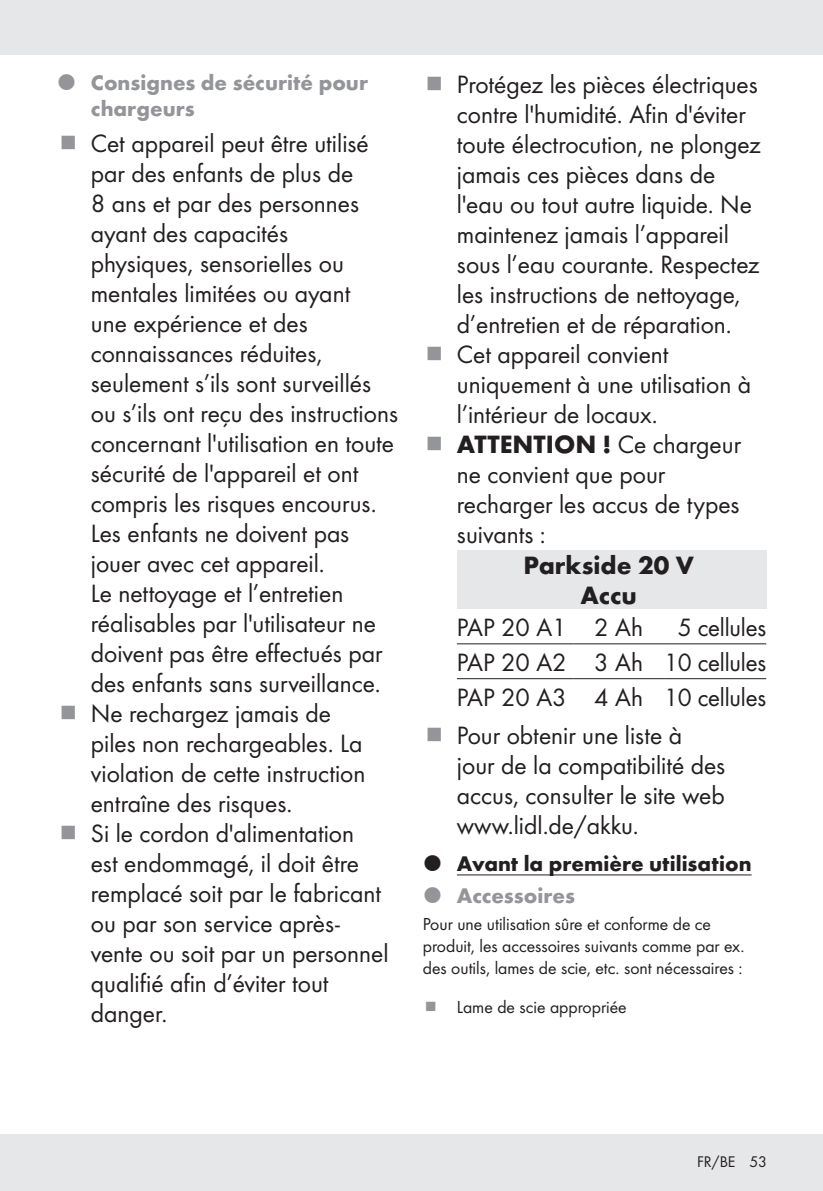
<style>
.page{position:relative;width:823px;height:1191px;background:#fff}
.page>*{position:absolute;margin:0;border:0;box-sizing:border-box;transform-origin:0 0}
.Indent{font:26px/30px "Futura Boo";color:#231f20}
.Body{font:26px "Futura Boo";letter-spacing:-.01em;color:#231f20}
.Headline__Table{font:700 26px "Futura";color:#231f20}
.t1{font:700 22px/26px "Futura";color:#939598}
.t2{font:700 22px "Futura";color:#231f20}
.Body-2{font:18px/22px "Futura Boo";color:#231f20}
.t3{font:16px "Futura Boo";color:#231f20}
.s1{font-family:"Futura";font-weight:700}
</style>
<div class="page">
<div style="left:0;top:1134px;width:822px;height:57px;background:#e6e7e9"></div>
<div style="left:0;top:0;width:822px;height:54px;background:#e6e7e9"></div>
<hr style="left:456px;top:874px;width:295px;height:1px;background:#231f20">
<div style="left:456px;top:551px;width:309px;height:58px;background:#e6e7e9"></div>
<hr style="left:456px;top:643px;width:117px;height:1px;background:#231f20">
<hr style="left:573px;top:643px;width:90px;height:1px;background:#231f20">
<hr style="left:663px;top:643px;width:102px;height:1px;background:#231f20">
<hr style="left:456px;top:678px;width:117px;height:1px;background:#231f20">
<hr style="left:573px;top:678px;width:90px;height:1px;background:#231f20">
<hr style="left:663px;top:678px;width:102px;height:1px;background:#231f20">
<p class="t1" style="left:91px;top:68px;width:278px">Consignes de sécurité pour chargeurs</p>
<p class="Indent" style="left:91px;top:126px;width:309px">Cet appareil peut être utilisé par des enfants de plus de<br>8 ans et par des personnes ayant des capacités<br>physiques, sensorielles ou mentales limitées ou ayant<br>une expérience et des connaissances réduites, seulement s’ils sont surveillés ou s’ils ont reçu des instructions concernant l'utilisation en toute sécurité de l'appareil et ont compris les risques encourus.</p>
<p class="Indent" style="left:91px;top:516px;width:260px">Les enfants ne doivent pas jouer avec cet appareil.</p>
<p class="Indent" style="left:91px;top:576px;width:293px">Le nettoyage et l’entretien réalisables par l'utilisateur ne doivent pas être effectués par des enfants sans surveillance.</p>
<p class="Indent" style="left:91px;top:696px;width:276px">Ne rechargez jamais de piles non rechargeables. La violation de cette instruction entraîne des risques.</p>
<p class="Indent" style="left:91px;top:816px;width:299px">Si le cordon d'alimentation<br>est endommagé, il doit être remplacé soit par le fabricant ou par son service après&shy;vente ou soit par un personnel qualifié afin d’éviter tout danger.</p>
<p class="Indent" style="left:456px;top:68px;width:305px">Protégez les pièces électriques contre l'humidité. Afin d'éviter toute électrocution, ne plongez jamais ces pièces dans de l'eau ou tout autre liquide. Ne maintenez jamais l’appareil sous l’eau courante. Respectez les instructions de nettoyage, d’entretien et de réparation.</p>
<p class="Indent" style="left:456px;top:338px;width:296px">Cet appareil convient uniquement à une utilisation à l’intérieur de locaux.</p>
<p class="Indent" style="left:456px;top:428px;width:285px"><span class="s1">ATTENTION !</span> Ce chargeur ne convient que pour recharger les accus de types suivants :</p>
<p class="Headline__Table" style="left:523px;top:546px;width:172px">Parkside 20 V</p>
<p class="Headline__Table" style="left:580px;top:576px;width:58px">Accu</p>
<p class="Body" style="left:456px;top:609px;width:111px">PAP 20 A1</p>
<p class="Body" style="left:594px;top:609px;width:50px">2 Ah</p>
<p class="Body" style="left:677px;top:609px;width:90px">5 cellules</p>
<p class="Body" style="left:456px;top:644px;width:111px">PAP 20 A2</p>
<p class="Body" style="left:594px;top:644px;width:50px">3 Ah</p>
<p class="Body" style="left:663px;top:644px;width:104px">10 cellules</p>
<p class="Body" style="left:456px;top:679px;width:111px">PAP 20 A3</p>
<p class="Body" style="left:594px;top:679px;width:50px">4 Ah</p>
<p class="Body" style="left:663px;top:679px;width:104px">10 cellules</p>
<p class="Indent" style="left:456px;top:718px;width:270px">Pour obtenir une liste à jour de la compatibilité des accus, consulter le site web www.lidl.de/akku.</p>
<p class="t2" style="left:456px;top:847px;width:296px">Avant la première utilisation</p>
<p class="t1" style="left:456px;top:880px;width:119px">Accessoires</p>
<p class="Body-2" style="left:422px;top:912px;width:321px">Pour une utilisation sûre et conforme de ce produit, les accessoires suivants comme par ex. des outils, lames de scie, etc. sont nécessaires :</p>
<p class="Body-2" style="left:456px;top:995px;width:171px">Lame de scie appropriée</p>
<p class="t3" style="left:696px;top:1150px;width:71px">FR/BE 53</p>
</div>
